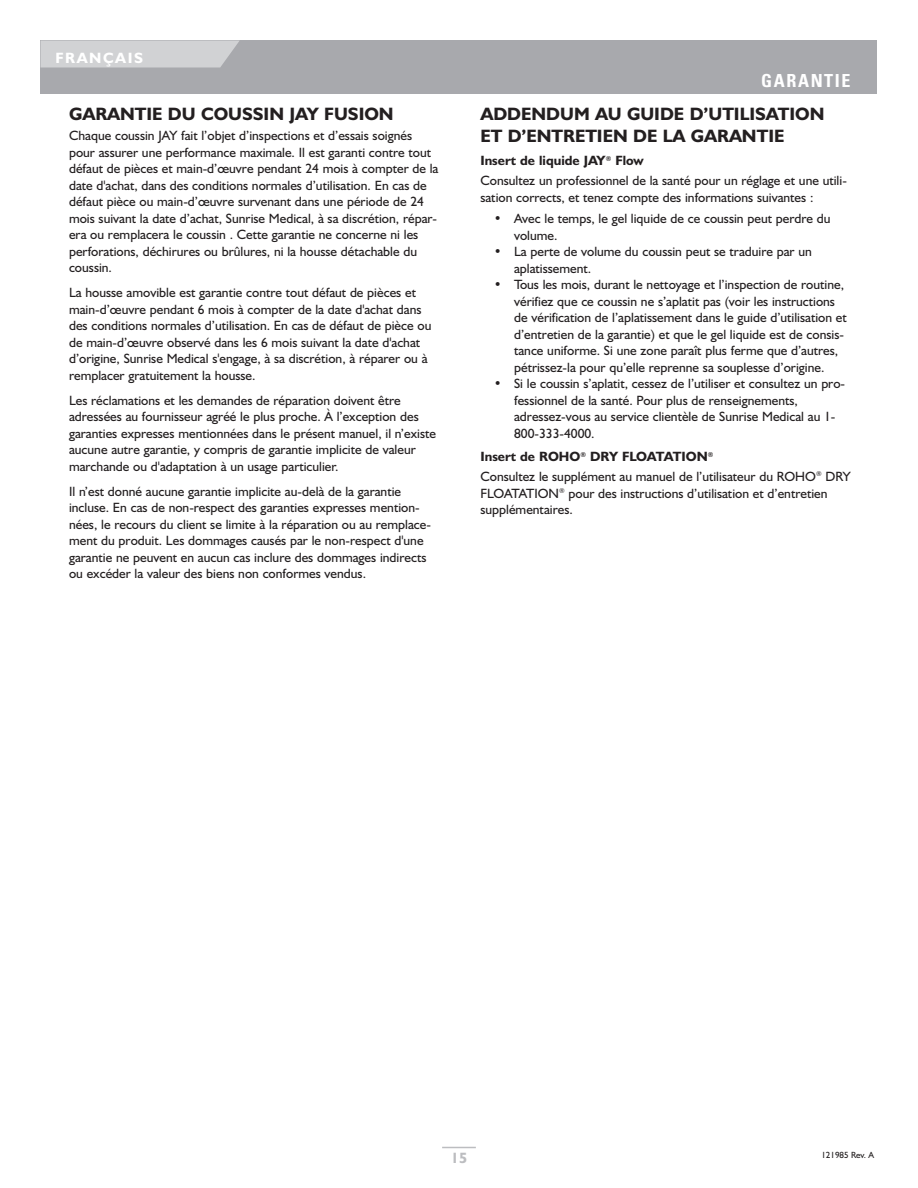
<style>
.page{position:relative;width:918px;height:1188px;background:#fff}
.page>*{position:absolute;margin:0;border:0;box-sizing:border-box;transform-origin:0 0}
.t1{font:700 18px/21.6px "Humanist 521 BT";color:#231f20}
.t2{font:700 condensed 18px "Univers";letter-spacing:.09em;color:#fff}
.t3{font:700 15px "Humanist 521 BT";letter-spacing:.11em;color:#fff}
.t4{font:700 15px "Humanist 521 BT";color:#bcbdc0}
.t5{font:13.5px/16.5px "Humanist 521 BT";color:#231f20}
.t6{font:9px "Humanist 521 BT";color:#231f20}
.s1{font-weight:700}
</style>
<div class="page">
<div style="left:40px;top:40px;width:838px;height:54px;background:#a8a9ad"></div>
<svg style="left:40px;top:40px;width:200px;height:28px;background:#cdced0"></svg>
<hr style="left:442px;top:1147px;width:34px;height:1px;background:#bcbdc0">
<p class="t3" style="left:56px;top:52px;width:89px">FRANÇAIS</p>
<h1 class="t1" style="left:69px;top:105px;width:326px">GARANTIE DU COUSSIN JAY FUSION</h1>
<p class="t5" style="left:69px;top:129px;width:371px">Chaque coussin JAY fait l’objet d’inspections et d’essais soignés pour assurer une performance maximale. Il est garanti contre tout défaut de pièces et main-d’œuvre pendant 24 mois à compter de la date d'achat, dans des conditions normales d’utilisation. En cas de défaut pièce ou main-d’œuvre survenant dans une période de 24 mois suivant la date d’achat, Sunrise Medical, à sa discrétion, répar&shy;era ou remplacera le coussin . Cette garantie ne concerne ni les perforations, déchirures ou brûlures, ni la housse détachable du coussin.</p>
<p class="t5" style="left:69px;top:286px;width:364px">La housse amovible est garantie contre tout défaut de pièces et main-d’œuvre pendant 6 mois à compter de la date d'achat dans des conditions normales d’utilisation. En cas de défaut de pièce ou de main-d’œuvre observé dans les 6 mois suivant la date d'achat d’origine, Sunrise Medical s'engage, à sa discrétion, à réparer ou à remplacer gratuitement la housse.</p>
<p class="t5" style="left:69px;top:393px;width:368px">Les réclamations et les demandes de réparation doivent être adressées au fournisseur agréé le plus proche. À l’exception des garanties expresses mentionnées dans le présent manuel, il n’existe aucune autre garantie, y compris de garantie implicite de valeur marchande ou d'adaptation à un usage particulier.</p>
<p class="t5" style="left:69px;top:485px;width:364px">Il n’est donné aucune garantie implicite au-delà de la garantie incluse. En cas de non-respect des garanties expresses mention&shy;nées, le recours du client se limite à la réparation ou au remplace&shy;ment du produit. Les dommages causés par le non-respect d'une garantie ne peuvent en aucun cas inclure des dommages indirects ou excéder la valeur des biens non conformes vendus.</p>
<h1 class="t2" style="left:761px;top:74px;width:91px">GARANTIE</h1>
<h1 class="t1" style="left:480px;top:105px;width:346px">ADDENDUM AU GUIDE D’UTILISATION<br>ET D’ENTRETIEN DE LA GARANTIE</h1>
<p class="t5" style="left:480px;top:152px;width:368px;line-height:19.8px"><span class="s1">Insert de liquide JAY</span><sup>®</sup> <span class="s1">Flow<br></span>Consultez un professionnel de la santé pour un réglage et une utili-</p>
<p class="t5" style="left:480px;top:190px;width:335px">sation corrects, et tenez compte des informations suivantes :</p>
<p class="t5" style="left:514px;top:212px;width:318px;text-indent:-20px">• Avec le temps, le gel liquide de ce coussin peut perdre du volume.</p>
<p class="t5" style="left:514px;top:245px;width:299px;text-indent:-20px">• La perte de volume du coussin peut se traduire par un aplatissement.</p>
<p class="t5" style="left:514px;top:278px;width:334px;text-indent:-20px">• Tous les mois, durant le nettoyage et l’inspection de routine, vérifiez que ce coussin ne s’aplatit pas (voir les instructions de vérification de l’aplatissement dans le guide d’utilisation et d’entretien de la garantie) et que le gel liquide est de consis&shy;tance uniforme. Si une zone paraît plus ferme que d’autres, pétrissez-la pour qu’elle reprenne sa souplesse d’origine.</p>
<p class="t5" style="left:514px;top:377px;width:333px;text-indent:-20px">• Si le coussin s’aplatit, cessez de l’utiliser et consultez un pro&shy;fessionnel de la santé. Pour plus de renseignements, adressez-vous au service clientèle de Sunrise Medical au 1- 800-333-4000.</p>
<p class="t5" style="left:480px;top:448px;width:372px;line-height:19.8px"><span class="s1">Insert de ROHO</span><sup>®</sup> <span class="s1">DRY FLOATATION</span><sup>®<br></sup>Consultez le supplément au manuel de l’utilisateur du ROHO<sup>®</sup> DRY</p>
<p class="t5" style="left:480px;top:486px;width:349px">FLOATATION<sup>®</sup> pour des instructions d’utilisation et d’entretien supplémentaires.</p>
<p class="t4" style="left:451px;top:1152px;width:18px">15</p>
<p class="t6" style="left:821px;top:1152px;width:54px">121985 Rev. A</p>
</div>
